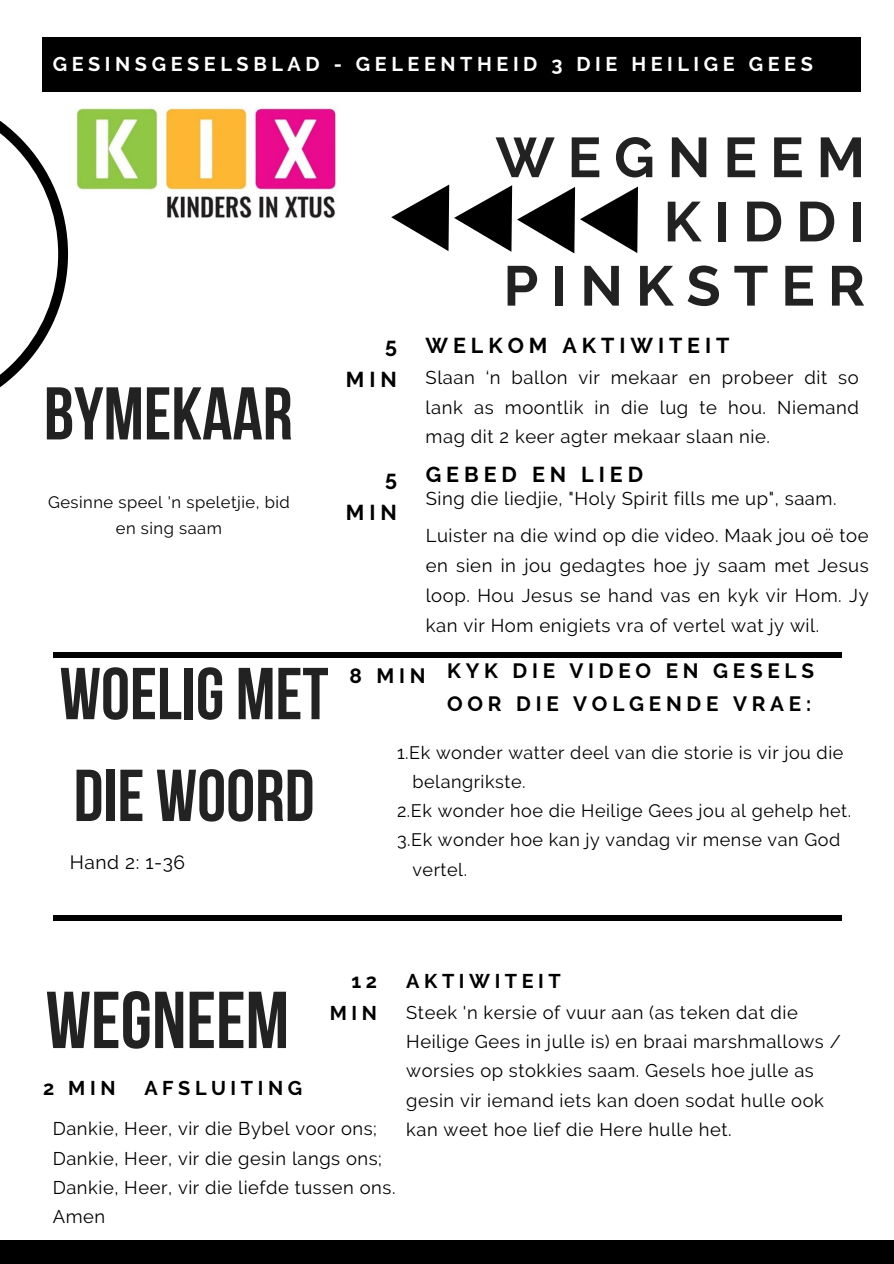
<style>
.page{position:relative;width:894px;height:1264px;background:#fff}
.page>*{position:absolute;margin:0;border:0;box-sizing:border-box;transform-origin:0 0}
.t1{font:700 80.4px "Bebas Neue";color:#222}
.t2{font:700 74.4px "Bebas Neue";color:#222}
.t3{font:700 73.35px/101.7px "Bebas Neue";color:#222}
.t4{font:700 56.1px "Raleway";letter-spacing:.23em;color:#222}
.t5{font:700 21.45px/34px "Raleway";letter-spacing:.23em;color:#000;text-align:right}
.t6{font:700 20.7px/32.8px "Raleway";letter-spacing:.23em;color:#000}
.t7{font:700 19.8px "Raleway";letter-spacing:.23em;color:#fff}
.t8{font:700 19.8px/31.5px "Raleway";letter-spacing:.23em;color:#000;text-align:right}
.t9{font:19.2px "Raleway";letter-spacing:.03em;color:#000}
.t10{font:18.45px/30px "Raleway";letter-spacing:.03em;color:#000;text-align:justify}
.t11{font:18.3px/29.2px "Raleway";letter-spacing:.03em;color:#000}
.t12{font:18px "Raleway";letter-spacing:.03em;color:#000}
.t13{font:16.5px/26px "Raleway";letter-spacing:.03em;color:#000;text-align:center}
</style>
<div class="page">
<div style="left:43px;top:38px;width:817px;height:54px;background:#000"></div>
<svg style="left:0;top:89px;width:68px;height:299px"></svg>
<svg style="left:391px;top:184px;width:246px;height:69px"></svg>
<div style="left:53px;top:652px;width:788px;height:5px;background:#000"></div>
<div style="left:53px;top:915px;width:788px;height:5px;background:#000"></div>
<div style="left:0;top:1240px;width:893px;height:23px;background:#000"></div>
<img style="left:75px;top:107px;width:261px;height:112px">
<p class="t7" style="left:53px;top:53px;width:761px">GESINSGESELSBLAD - GELEENTHEID 3 DIE HEILIGE GEES</p>
<p class="t2" style="left:44px;top:383px;width:250px">BYMEKAAR</p>
<p class="t13" style="left:48px;top:489px;width:243px">Gesinne speel 'n speletjie, bid en sing saam</p>
<p class="t3" style="left:60px;top:650px;width:270px">WOELIG MET<br>DIE WOORD</p>
<p class="t9" style="left:70px;top:851px;width:117px">Hand 2: 1-36</p>
<p class="t4" style="left:495px;top:124px;width:371px">WEGNEEM</p>
<p class="t4" style="left:663px;top:189px;width:203px">KIDDI</p>
<p class="t4" style="left:503px;top:253px;width:363px">PINKSTER</p>
<p class="t5" style="left:346px;top:328px;width:52px">5<br>MIN</p>
<p class="t5" style="left:425px;top:328px;width:305px">WELKOM AKTIWITEIT</p>
<p class="t10" style="left:425px;top:363px;width:435px;line-height:29.2px">Slaan ‘n ballon vir mekaar en probeer dit so lank as moontlik in die lug te hou. Niemand mag dit 2 keer agter mekaar slaan nie.</p>
<p class="t5" style="left:346px;top:461px;width:53px">5<br>MIN</p>
<p class="t5" style="left:425px;top:457px;width:219px">GEBED EN LIED</p>
<p class="t10" style="left:425px;top:483px;width:412px">Sing die liedjie, "Holy Spirit fills me up", saam.</p>
<p class="t10" style="left:425px;top:520px;width:444px">Luister na die wind op die video. Maak jou oë toe en sien in jou gedagtes hoe jy saam met Jesus loop. Hou Jesus se hand vas en kyk vir Hom. Jy kan vir Hom enigiets vra of vertel wat jy wil.</p>
<p class="t6" style="left:349px;top:659px;width:77px">8 MIN</p>
<p class="t6" style="left:447px;top:654px;width:368px">KYK DIE VIDEO EN GESELS<br>OOR DIE VOLGENDE VRAE:</p>
<p class="t12" style="left:397px;top:741px;width:448px">1.Ek wonder watter deel van die storie is vir jou die</p>
<p class="t12" style="left:412px;top:771px;width:115px">belangrikste.</p>
<p class="t12" style="left:397px;top:800px;width:455px">2.Ek wonder hoe die Heilige Gees jou al gehelp het.</p>
<p class="t12" style="left:397px;top:829px;width:444px">3.Ek wonder hoe kan jy vandag vir mense van God</p>
<p class="t12" style="left:412px;top:858px;width:56px">vertel.</p>
<p class="t8" style="left:330px;top:965px;width:49px">12<br>MIN</p>
<p class="t8" style="left:406px;top:965px;width:156px">AKTIWITEIT</p>
<p class="t1" style="left:46px;top:987px;width:245px">WEGNEEM</p>
<p class="t11" style="left:406px;top:997px;width:436px">Steek 'n kersie of vuur aan (as teken dat die Heilige Gees in julle is) en braai marshmallows / worsies op stokkies saam. Gesels hoe julle as gesin vir iemand iets kan doen sodat hulle ook kan weet hoe lief die Here hulle het.</p>
<p class="t8" style="left:43px;top:1071px;width:74px">2 MIN</p>
<p class="t8" style="left:144px;top:1071px;width:159px">AFSLUITING</p>
<p class="t11" style="left:53px;top:1114px;width:326px">Dankie, Heer, vir die Bybel voor ons;</p>
<p class="t11" style="left:53px;top:1143px;width:330px">Dankie, Heer, vir die gesin langs ons;</p>
<p class="t11" style="left:53px;top:1172px;width:344px">Dankie, Heer, vir die liefde tussen ons.</p>
<p class="t11" style="left:53px;top:1202px;width:54px">Amen</p>
</div>
